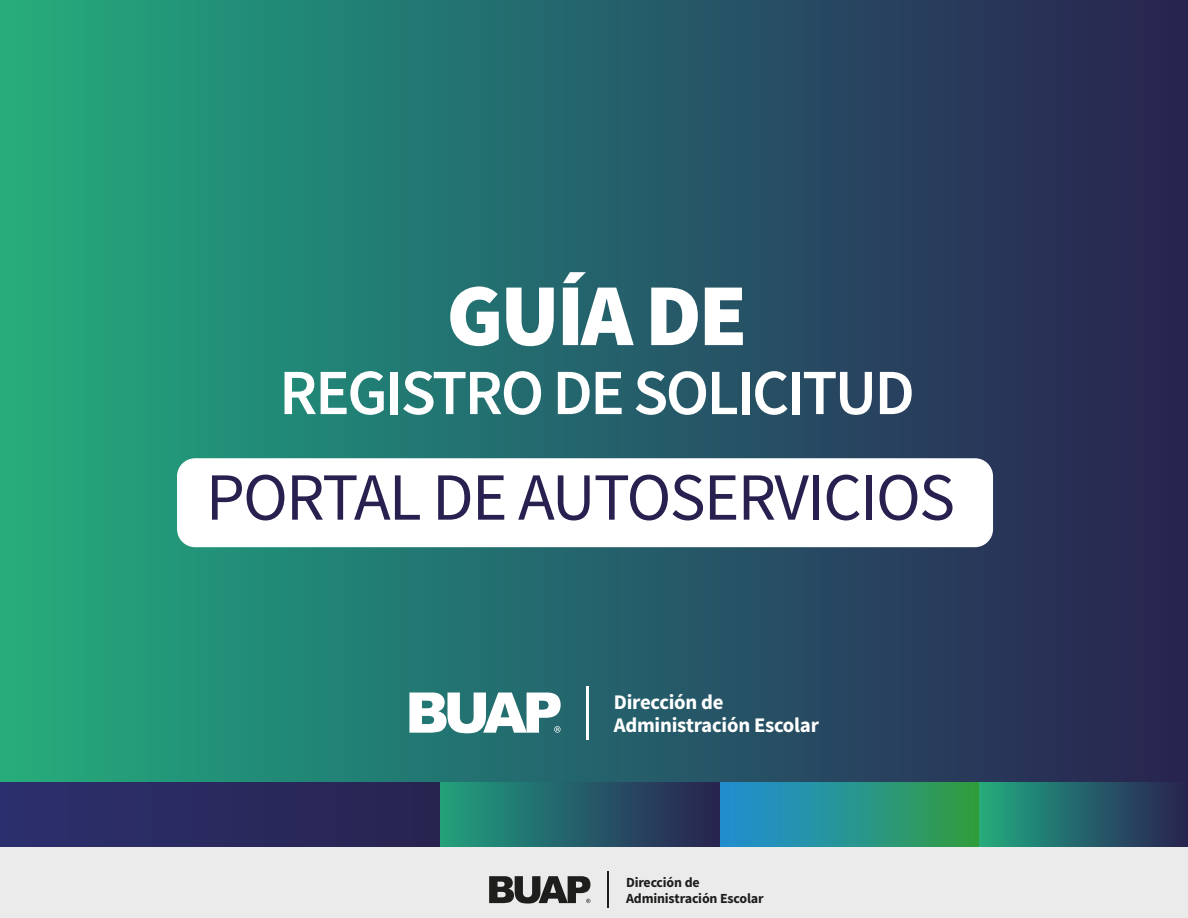
<style>
.page{position:relative;width:1188px;height:918px;background:#fff}
.page>*{position:absolute;margin:0;border:0;box-sizing:border-box;transform-origin:0 0}
.t1{font:900 88.5px "Source Sans Pro";letter-spacing:-.035em;color:#fff}
.t2{font:67.5px "Source Sans Pro";letter-spacing:-.02em;color:#292050}
.t3{font:600 64.5px "Source Sans Pro";letter-spacing:-.035em;color:#fff}
.t4{font:700 20.85px/23.5px "Source Sans Pro";letter-spacing:-.01em;color:#fff}
.t5{font:700 13.95px/15.8px "Source Sans Pro";letter-spacing:-.01em;color:#1e1f1d}
</style>
<div class="page">
<div style="left:0;top:0;width:1188px;height:918px;background:linear-gradient(to right,#22aa81,#281f53)"></div>
<div style="left:177px;top:458px;width:816px;height:89px;background:#fff;border-radius:18px"></div>
<div style="left:0;top:782px;width:441px;height:65px;background:linear-gradient(to right,#2c2f6e,#272450)"></div>
<div style="left:978px;top:782px;width:210px;height:65px;background:linear-gradient(to right,#22aa81,#282153)"></div>
<div style="left:718px;top:782px;width:261px;height:65px;background:linear-gradient(to right,#1f8dd9,#319d42)"></div>
<div style="left:441px;top:782px;width:278px;height:65px;background:linear-gradient(to right,#219e7f,#292152)"></div>
<svg style="left:409px;top:693px;width:152px;height:40px"></svg>
<hr style="left:586px;top:686px;width:3px;height:54px;background:#fff">
<div style="left:0;top:847px;width:1188px;height:71px;background:#ebebeb"></div>
<svg style="left:489px;top:876px;width:101px;height:28px"></svg>
<hr style="left:608px;top:872px;width:1px;height:36px;background:#1e1f1d">
<h1 class="t1" style="left:446px;top:258px;width:303px">GUÍA DE</h1>
<h3 class="t3" style="left:279px;top:352px;width:637px">REGISTRO DE SOLICITUD</h3>
<h2 class="t2" style="left:206px;top:455px;width:750px">PORTAL DE AUTOSERVICIOS</h2>
<p class="t4" style="left:614px;top:691px;width:207px">Dirección de<br>Administración Escolar</p>
<p class="t5" style="left:626px;top:875px;width:139px">Dirección de<br>Administración Escolar</p>
</div>
